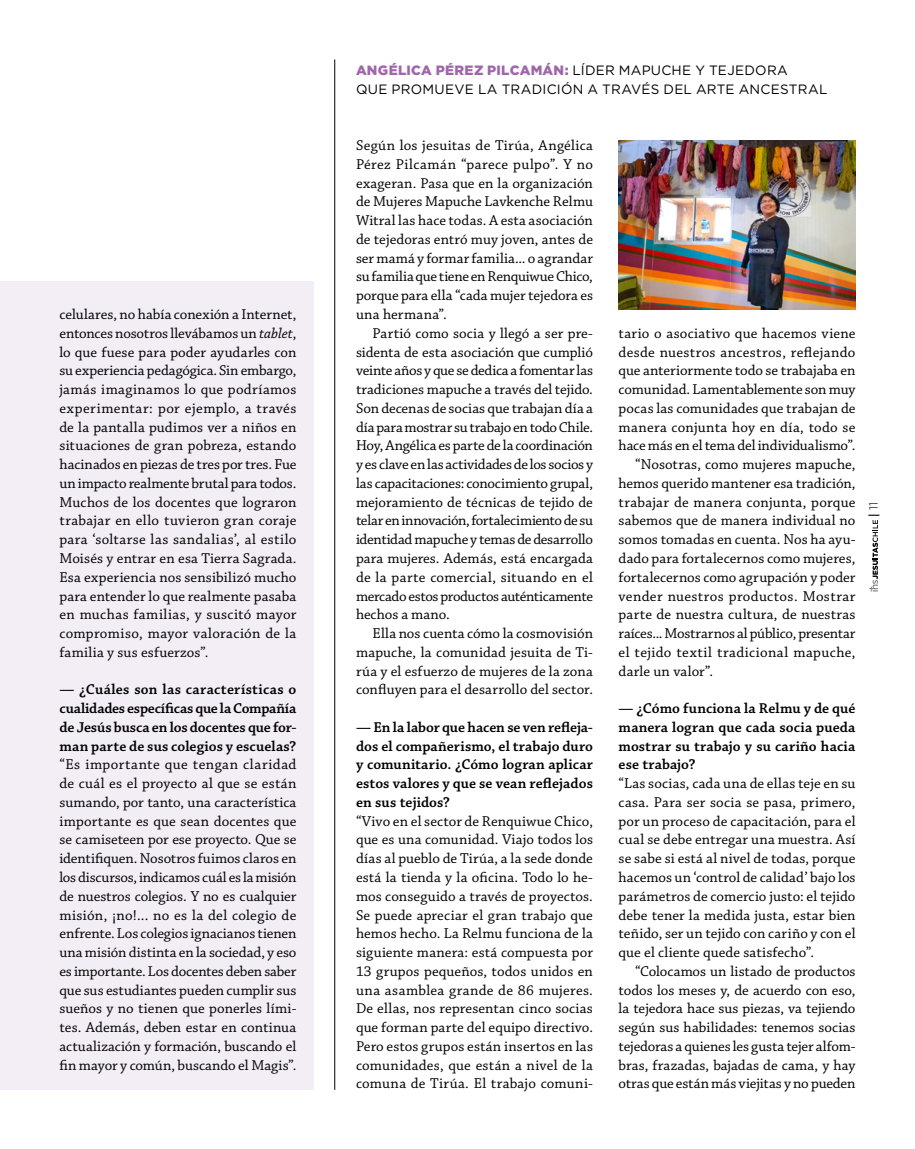
<style>
.page{position:relative;width:915px;height:1149px;background:#fff}
.page>*{position:absolute;margin:0;border:0;box-sizing:border-box;transform-origin:0 0}
.t1{font:15px/18.8px "Chaparral Pro";letter-spacing:.005em;color:#000;text-align:justify}
.t2{font:600 15px/18.8px "Chaparral Pro";color:#000;text-align:justify}
.t3{font:15px "Chaparral Pro";letter-spacing:-.015em;color:#000}
.t4{font:15px "Chaparral Pro";letter-spacing:.03em;color:#000}
.t5{font:15px "Chaparral Pro";letter-spacing:.025em;color:#000}
.t6{font:13.5px/18.8px "Gotham";letter-spacing:.015em;color:#000}
.t7{font:300 12px "Gotham";color:#000}
.s1{font-style:italic}
.s2{font-weight:900;color:#a066aa}
</style>
<div class="page">
<div style="left:0;top:281px;width:313px;height:808px;background:#f3edf6"></div>
<img style="left:618px;top:141px;width:237px;height:168px">
<hr style="left:334px;top:59px;width:1px;height:1030px;background:#000">
<svg style="left:868px;top:514px;width:11px;height:77px"></svg>
<p class="t1" style="left:59px;top:305px;width:238px">celulares, no había conexión a Internet, entonces nosotros llevábamos un <span class="s1">tablet</span>, lo que fuese para poder ayudarles con su experiencia pedagógica. Sin embargo, jamás imaginamos lo que podríamos experimentar: por ejemplo, a través de la pantalla pudimos ver a niños en situaciones de gran pobreza, estando hacinados en piezas de tres por tres. Fue un impacto realmente brutal para todos.<br>Muchos de los docentes que lograron trabajar en ello tuvieron gran coraje para ‘soltarse las sandalias’, al estilo Moisés y entrar en esa Tierra Sagrada.<br>Esa experiencia nos sensibilizó mucho para entender lo que realmente pasaba en muchas familias, y suscitó mayor compromiso, mayor valoración de la familia y sus esfuerzos”.</p>
<p class="t2" style="left:59px;top:680px;width:238px">— ¿Cuáles son las características o cualidades específicas que la Compañía de Jesús busca en los docentes que for&shy;man parte de sus colegios y escuelas?</p>
<p class="t1" style="left:59px;top:755px;width:238px">“Es importante que tengan claridad de cuál es el proyecto al que se están sumando, por tanto, una característica importante es que sean docentes que se camiseteen por ese proyecto. Que se identifiquen. Nosotros fuimos claros en los discursos, indicamos cuál es la misión de nuestros colegios. Y no es cualquier misión, ¡no!... no es la del colegio de enfrente. Los colegios ignacianos tienen una misión distinta en la sociedad, y eso es importante. Los docentes deben saber que sus estudiantes pueden cumplir sus sueños y no tienen que ponerles lími&shy;tes. Además, deben estar en continua actualización y formación, buscando el fin mayor y común, buscando el Magis”.</p>
<p class="t6" style="left:356px;top:61px;width:472px"><span class="s2">ANGÉLICA PÉREZ PILCAMÁN:</span> LÍDER MAPUCHE Y TEJEDORA<br>QUE PROMUEVE LA TRADICIÓN A TRAVÉS DEL ARTE ANCESTRAL</p>
<p class="t1" style="left:356px;top:136px;width:238px">Según los jesuitas de Tirúa, Angélica Pérez Pilcamán “parece pulpo”. Y no exageran. Pasa que en la organización de Mujeres Mapuche Lavkenche Relmu Witral las hace todas. A esta asociación de tejedoras entró muy joven, antes de ser mamá y formar familia... o agrandar su familia que tiene en Renquiwue Chico, porque para ella “cada mujer tejedora es una hermana”.</p>
<p class="t1" style="left:356px;top:324px;width:238px;text-indent:16px">Partió como socia y llegó a ser pre&shy;sidenta de esta asociación que cumplió veinte años y que se dedica a fomentar las tradiciones mapuche a través del tejido.<br>Son decenas de socias que trabajan día a día para mostrar su trabajo en todo Chile.<br>Hoy, Angélica es parte de la coordinación y es clave en las actividades de los socios y las capacitaciones: conocimiento grupal, mejoramiento de técnicas de tejido de telar en innovación, fortalecimiento de su identidad mapuche y temas de desarrollo para mujeres. Además, está encargada de la parte comercial, situando en el mercado estos productos auténticamente hechos a mano.</p>
<p class="t1" style="left:356px;top:624px;width:238px;text-indent:16px">Ella nos cuenta cómo la cosmovisión mapuche, la comunidad jesuita de Ti&shy;rúa y el esfuerzo de mujeres de la zona confluyen para el desarrollo del sector.</p>
<p class="t2" style="left:356px;top:718px;width:238px">— En la labor que hacen se ven refleja&shy;dos el compañerismo, el trabajo duro y comunitario. ¿Cómo logran aplicar estos valores y que se vean reflejados en sus tejidos?</p>
<p class="t1" style="left:356px;top:811px;width:238px">“Vivo en el sector de Renquiwue Chico, que es una comunidad. Viajo todos los días al pueblo de Tirúa, a la sede donde está la tienda y la oficina. Todo lo he&shy;mos conseguido a través de proyectos.<br>Se puede apreciar el gran trabajo que hemos hecho. La Relmu funciona de la siguiente manera: está compuesta por 13 grupos pequeños, todos unidos en una asamblea grande de 86 mujeres.<br>De ellas, nos representan cinco socias que forman parte del equipo directivo.<br>Pero estos grupos están insertos en las comunidades, que están a nivel de la comuna de Tirúa. El trabajo comuni-</p>
<p class="t1" style="left:618px;top:324px;width:238px">tario o asociativo que hacemos viene</p>
<p class="t1" style="left:618px;top:343px;width:238px">desde nuestros ancestros, reflejando</p>
<p class="t1" style="left:618px;top:361px;width:238px">que anteriormente todo se trabajaba en</p>
<p class="t1" style="left:618px;top:380px;width:238px">comunidad. Lamentablemente son muy</p>
<p class="t1" style="left:618px;top:399px;width:238px">pocas las comunidades que trabajan de</p>
<p class="t1" style="left:618px;top:418px;width:238px">manera conjunta hoy en día, todo se</p>
<p class="t1" style="left:618px;top:436px;width:238px">hace más en el tema del individualismo”.</p>
<p class="t1" style="left:634px;top:455px;width:222px">“Nosotras, como mujeres mapuche,</p>
<p class="t1" style="left:618px;top:474px;width:238px">hemos querido mantener esa tradición,</p>
<p class="t1" style="left:618px;top:493px;width:238px">trabajar de manera conjunta, porque</p>
<p class="t1" style="left:618px;top:511px;width:238px">sabemos que de manera individual no</p>
<p class="t1" style="left:618px;top:530px;width:238px">somos tomadas en cuenta. Nos ha ayu-</p>
<p class="t1" style="left:618px;top:549px;width:238px">dado para fortalecernos como mujeres,</p>
<p class="t1" style="left:618px;top:568px;width:238px">fortalecernos como agrupación y poder</p>
<p class="t5" style="left:618px;top:587px;width:238px">vender nuestros productos. Mostrar</p>
<p class="t1" style="left:618px;top:605px;width:238px">parte de nuestra cultura, de nuestras</p>
<p class="t3" style="left:618px;top:624px;width:238px">raíces... Mostrarnos al público, presentar</p>
<p class="t4" style="left:618px;top:643px;width:238px">el tejido textil tradicional mapuche,</p>
<p class="t1" style="left:618px;top:661px;width:96px">darle un valor”.</p>
<p class="t2" style="left:618px;top:699px;width:238px">— ¿Cómo funciona la Relmu y de qué manera logran que cada socia pueda mostrar su trabajo y su cariño hacia ese trabajo?</p>
<p class="t1" style="left:618px;top:774px;width:238px">“Las socias, cada una de ellas teje en su casa. Para ser socia se pasa, primero, por un proceso de capacitación, para el cual se debe entregar una muestra. Así se sabe si está al nivel de todas, porque hacemos un ‘control de calidad’ bajo los parámetros de comercio justo: el tejido debe tener la medida justa, estar bien teñido, ser un tejido con cariño y con el que el cliente quede satisfecho”.</p>
<p class="t1" style="left:618px;top:961px;width:238px;text-indent:16px">“Colocamos un listado de productos todos los meses y, de acuerdo con eso, la tejedora hace sus piezas, va tejiendo según sus habilidades: tenemos socias tejedoras a quienes les gusta tejer alfom&shy;bras, frazadas, bajadas de cama, y hay otras que están más viejitas y no pueden</p>
<p class="t7" style="left:865px;top:510px;width:10px;rotate:-90deg">11</p>
</div>
